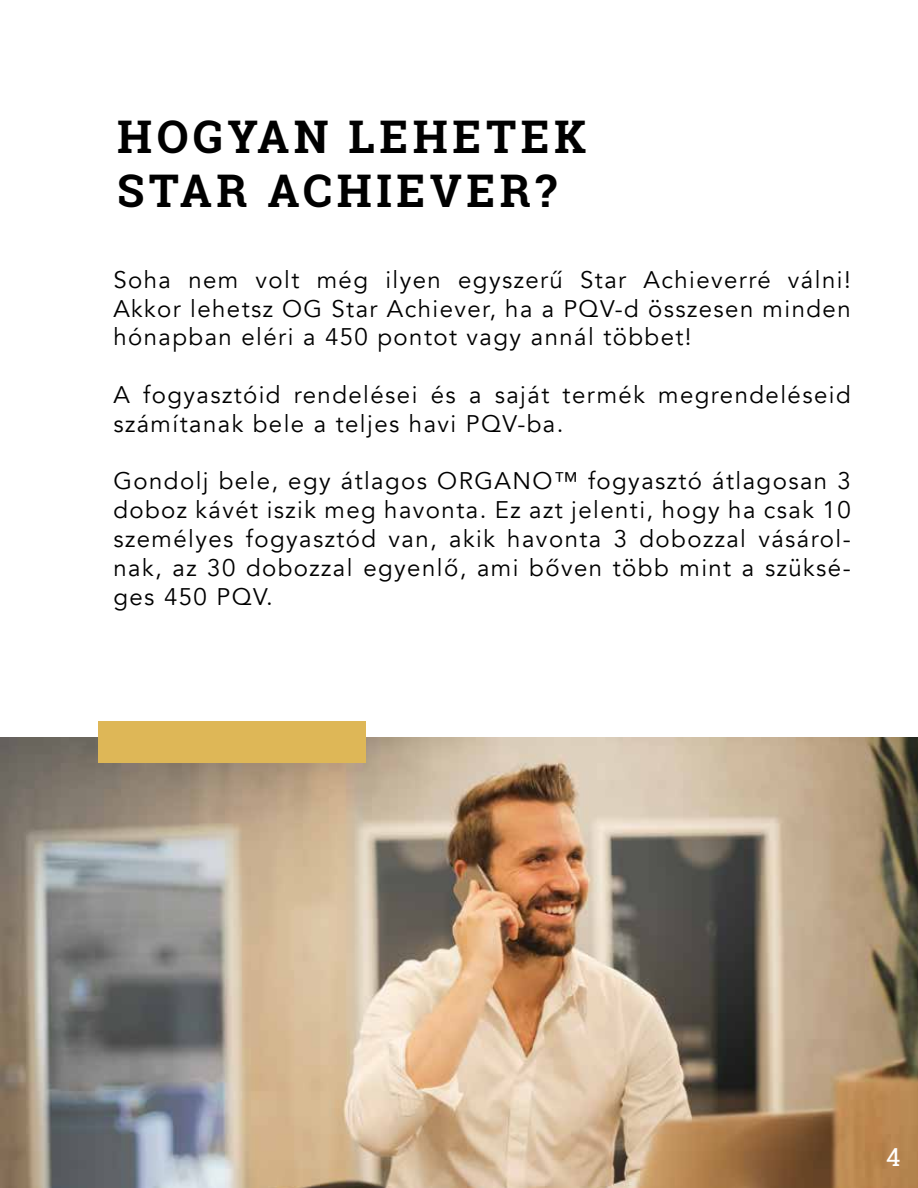
<style>
.page{position:relative;width:918px;height:1188px;background:#fff}
.page>*{position:absolute;margin:0;border:0;box-sizing:border-box;transform-origin:0 0}
.t1{font:700 45px/54px "Roboto Slab";letter-spacing:.1em;color:#000}
.t2{font:24.9px "Roboto Slab";color:#fff}
.t3{font:24px/28.8px "Avenir";letter-spacing:.06em;color:#000;text-align:justify}
</style>
<div class="page">
<img style="left:1px;top:737px;width:917px;height:451px">
<div style="left:98px;top:721px;width:268px;height:42px;background:#deb757"></div>
<h1 class="t1" style="left:117px;top:109px;width:471px">HOGYAN LEHETEK<br>STAR ACHIEVER?</h1>
<p class="t3" style="left:113px;top:266px;width:739px">Soha nem volt még ilyen egyszerű Star Achieverré válni!<br>Akkor lehetsz OG Star Achiever, ha a PQV-d összesen minden hónapban eléri a 450 pontot vagy annál többet!</p>
<p class="t3" style="left:113px;top:381px;width:739px">A fogyasztóid rendelései és a saját termék megrendeléseid számítanak bele a teljes havi PQV-ba.</p>
<p class="t3" style="left:113px;top:467px;width:739px">Gondolj bele, egy átlagos ORGANO™ fogyasztó átlagosan 3 doboz kávét iszik meg havonta. Ez azt jelenti, hogy ha csak 10 személyes fogyasztód van, akik havonta 3 dobozzal vásárol&shy;nak, az 30 dobozzal egyenlő, ami bőven több mint a szüksé&shy;ges 450 PQV.</p>
<p class="t2" style="left:886px;top:1139px;width:16px">4</p>
</div>
